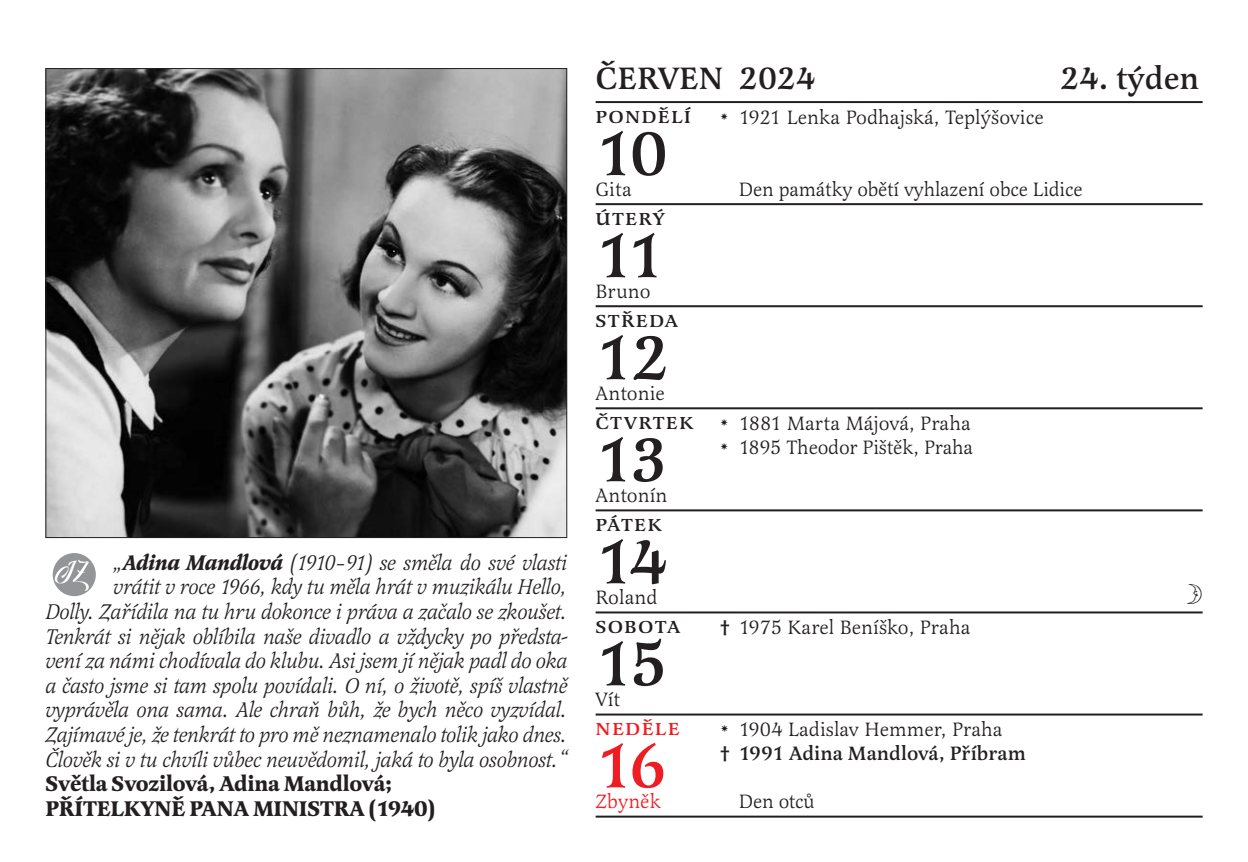
<style>
.page{position:relative;width:1248px;height:862px;background:#fff}
.page>*{position:absolute;margin:0;border:0;box-sizing:border-box;transform-origin:0 0}
.t1{font:500 64px/102px "Latienne TCE";letter-spacing:-.06em;color:#231f20;text-align:justify}
.t2{font:500 64px "Latienne TCE";color:#ee1d23}
.t3{font:500 32px "Latienne TCE";color:#231f20}
.t4{font:italic 22px/24.6px "Latienne TCE";letter-spacing:-.015em;color:#231f20;text-align:right}
.t5{font:700 22px/24.6px "Latienne TCE";letter-spacing:-.015em;color:#231f20}
.t6{font:20px/24px "Latienne TCE";color:#231f20}
.t7{font:500 20px/24px "Latienne TCE";color:#231f20}
.t8{font:20px "Latienne TCE";color:#ee1d23}
.t9{font:500 18px "Latienne TCE";letter-spacing:.06em;color:#231f20;scale:1.1 1}
.t10{font:500 18px "Latienne TCE";letter-spacing:.06em;color:#ee1d23;scale:1.1 1}
.s1{font-weight:700}
.s2{font-family:"URW Palladio TCE";font-weight:500}
.s3{font-weight:400}
.s4{font-family:"URW Palladio TCE"}
</style>
<div class="page">
<img style="left:47px;top:70px;width:518px;height:466px">
<hr style="left:595px;top:101px;width:607px;height:2px;background:#231f20">
<hr style="left:595px;top:203px;width:607px;height:2px;background:#231f20">
<hr style="left:595px;top:305px;width:607px;height:2px;background:#231f20">
<hr style="left:595px;top:407px;width:607px;height:2px;background:#231f20">
<hr style="left:595px;top:509px;width:607px;height:2px;background:#231f20">
<hr style="left:595px;top:611px;width:607px;height:2px;background:#231f20">
<hr style="left:595px;top:713px;width:607px;height:2px;background:#231f20">
<hr style="left:595px;top:815px;width:607px;height:2px;background:#231f20">
<svg style="left:53px;top:553px;width:43px;height:43px"></svg>
<p class="t4" style="left:45px;top:551px;width:524px">„<span class="s1">Adina Mandlová</span> (1910–91) se směla do své vlasti<br>vrátit v roce 1966, kdy tu měla hrát v muzikálu Hello,<br>Dolly. Zařídila na tu hru dokonce i práva a začalo se zkoušet.<br>Tenkrát si nějak oblíbila naše divadlo a vždycky po předsta&shy;vení za námi chodívala do klubu. Asi jsem jí nějak padl do oka a často jsme si tam spolu povídali. O ní, o životě, spíš vlastně vyprávěla ona sama. Ale chraň bůh, že bych něco vyzvídal.<br>Zajímavé je, že tenkrát to pro mě neznamenalo tolik jako dnes.<br>Člověk si v tu chvíli vůbec neuvědomil, jaká to byla osobnost.“</p>
<p class="t5" style="left:45px;top:773px;width:391px">Světla Svozilová, Adina Mandlová;<br>PŘÍTELKYNĚ PANA MINISTRA (1940)</p>
<h2 class="t3" style="left:595px;top:65px;width:221px">ČERVEN 2024</h2>
<h2 class="t3" style="left:1060px;top:65px;width:140px">24. týden</h2>
<p class="t9" style="left:595px;top:109px;width:88px">PONDĚLÍ</p>
<p class="t6" style="left:720px;top:107px;width:325px"><sup>✸</sup> 1921 Lenka Podhajská, Teplýšovice</p>
<h1 class="t1" style="left:595px;top:107px;width:75px">10<br>11<br>12<br>13<br>14<br>15</h1>
<p class="t6" style="left:739px;top:179px;width:345px">Den památky obětí vyhlazení obce Lidice</p>
<p class="t6" style="left:595px;top:178px;width:38px">Gita</p>
<p class="t9" style="left:595px;top:211px;width:65px">ÚTERÝ</p>
<p class="t6" style="left:595px;top:280px;width:56px">Bruno</p>
<p class="t9" style="left:595px;top:313px;width:76px">STŘEDA</p>
<p class="t6" style="left:595px;top:383px;width:71px">Antonie</p>
<p class="t9" style="left:595px;top:415px;width:91px">ČTVRTEK</p>
<p class="t6" style="left:720px;top:413px;width:254px"><sup>✸</sup> 1881 Marta Májová, Praha <sup>✸</sup> 1895 Theodor Pištěk, Praha</p>
<p class="t6" style="left:595px;top:485px;width:73px">Antonín</p>
<p class="t9" style="left:595px;top:517px;width:62px">PÁTEK</p>
<p class="t6" style="left:595px;top:587px;width:63px">Roland</p>
<p class="t6" style="left:720px;top:617px;width:252px"><span class="s2">†</span> 1975 Karel Beníško, Praha</p>
<p class="t9" style="left:595px;top:619px;width:79px">SOBOTA</p>
<p class="t6" style="left:595px;top:689px;width:26px">Vít</p>
<p class="t10" style="left:595px;top:721px;width:78px">NEDĚLE</p>
<h1 class="t2" style="left:595px;top:739px;width:73px">16</h1>
<p class="t8" style="left:595px;top:793px;width:67px">Zbyněk</p>
<p class="t7" style="left:720px;top:719px;width:307px"><sup>✸</sup> <span class="s3">1904 Ladislav Hemmer, Praha<br></span><span class="s4">†</span> 1991 Adina Mandlová, Příbram</p>
<p class="t6" style="left:739px;top:791px;width:77px">Den otců</p>
</div>
